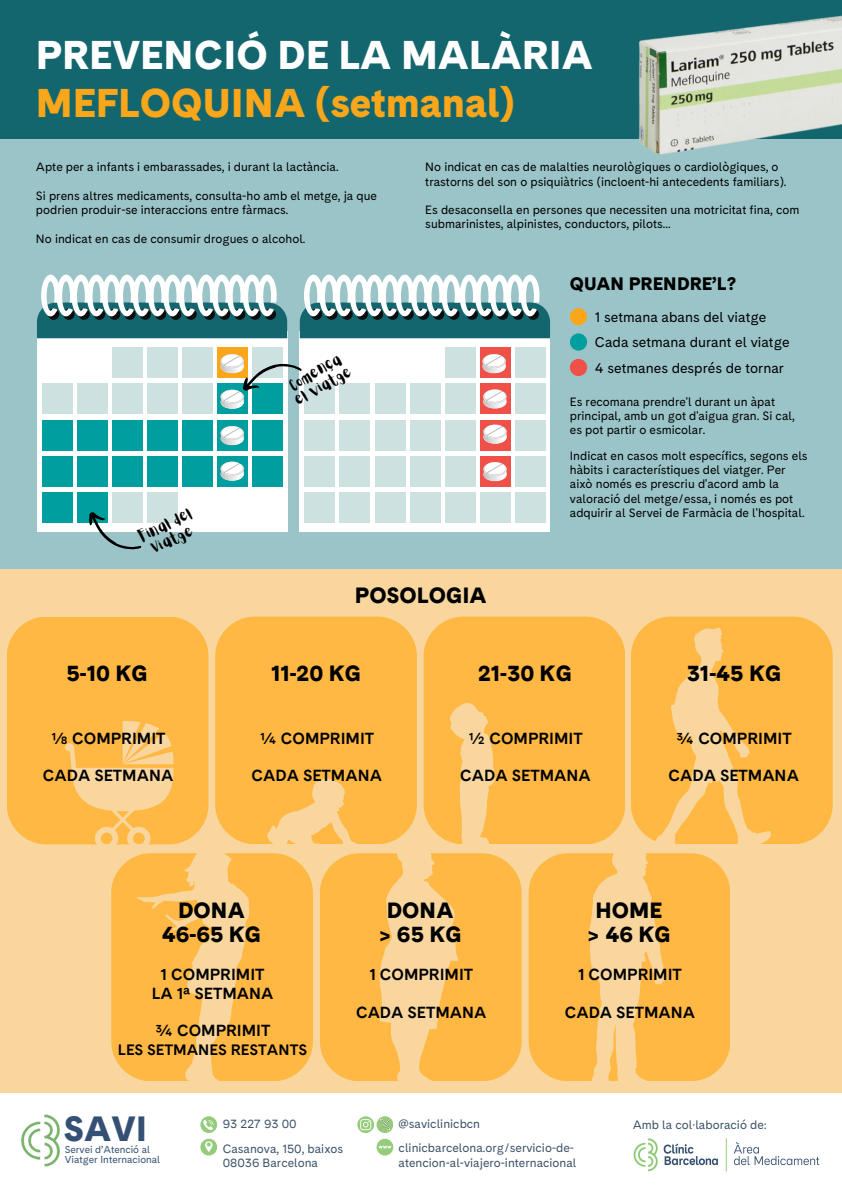
<style>
.page{position:relative;width:842px;height:1191px;background:#fff}
.page>*{position:absolute;margin:0;border:0;box-sizing:border-box;transform-origin:0 0}
.t1{font:900 40px "Cadiz CB";color:#fff}
.t2{font:900 40px "Cadiz CB";color:#faa61a}
.t3{font:900 34.9px "Cadiz CB";color:#345074}
.t4{font:900 22px "Cadiz CB";color:#000}
.t5{font:900 18px "Cadiz CB";color:#000}
.t6{font:700 16px "Cadiz CB";color:#000}
.t7{font:700 15px "Cadiz CB";color:#000}
.t8{font:14px "Cadiz CB";color:#000}
.t9{font:13.4px/15.8px "Aloja Extended";color:#000}
.t10{font:12px/14.2px "Cadiz CB";color:#000}
.t11{font:12px "Cadiz CB";color:#3c5268}
.t12{font:10px "Cadiz CB";color:#345074}
</style>
<div class="page">
<div style="left:0;top:0;width:842px;height:142px;background:#14666e"></div>
<div style="left:0;top:139px;width:842px;height:436px;background:#9ac4c8"></div>
<div style="left:0;top:569px;width:842px;height:524px;background:#f8d69e"></div>
<div style="left:37px;top:331px;width:250px;height:200px;background:#fff"></div>
<svg style="left:37px;top:274px;width:250px;height:64px"></svg>
<div style="left:252px;top:347px;width:31px;height:31px;background:#cee1e1"></div>
<div style="left:217px;top:347px;width:30px;height:31px;background:#faa61a"></div>
<div style="left:182px;top:347px;width:30px;height:31px;background:#cee1e1"></div>
<div style="left:147px;top:347px;width:30px;height:31px;background:#cee1e1"></div>
<div style="left:112px;top:347px;width:30px;height:31px;background:#cee1e1"></div>
<div style="left:42px;top:384px;width:30px;height:30px;background:#cee1e1"></div>
<div style="left:42px;top:420px;width:30px;height:30px;background:#009e9e"></div>
<div style="left:42px;top:456px;width:30px;height:30px;background:#009e9e"></div>
<div style="left:42px;top:492px;width:30px;height:31px;background:#009e9e"></div>
<div style="left:570px;top:308px;width:17px;height:17px;background:#faa61a;border-radius:50%"></div>
<div style="left:570px;top:333px;width:17px;height:17px;background:#009e9e;border-radius:50%"></div>
<div style="left:570px;top:359px;width:17px;height:17px;background:#ef5148;border-radius:50%"></div>
<div style="left:7px;top:616px;width:201px;height:228px;background:#ffb843;border-radius:40px"></div>
<div style="left:215px;top:616px;width:202px;height:228px;background:#ffb843;border-radius:40px"></div>
<div style="left:424px;top:616px;width:201px;height:228px;background:#ffb843;border-radius:40px"></div>
<div style="left:631px;top:616px;width:202px;height:228px;background:#ffb843;border-radius:40px"></div>
<svg style="left:267px;top:778px;width:90px;height:66px"></svg>
<div style="left:111px;top:853px;width:202px;height:228px;background:#ffb843;border-radius:40px"></div>
<div style="left:320px;top:853px;width:202px;height:228px;background:#ffb843;border-radius:40px"></div>
<div style="left:529px;top:853px;width:201px;height:228px;background:#ffb843;border-radius:40px"></div>
<img style="left:638px;top:15px;width:204px;height:140px">
<svg style="left:302px;top:531px;width:25px;height:1px"></svg>
<svg style="left:333px;top:531px;width:28px;height:1px"></svg>
<svg style="left:367px;top:531px;width:27px;height:1px"></svg>
<svg style="left:399px;top:531px;width:28px;height:1px"></svg>
<svg style="left:433px;top:531px;width:27px;height:1px"></svg>
<svg style="left:468px;top:531px;width:28px;height:1px"></svg>
<svg style="left:502px;top:531px;width:28px;height:1px"></svg>
<div style="left:300px;top:331px;width:250px;height:200px;background:#fff"></div>
<svg style="left:300px;top:274px;width:250px;height:64px"></svg>
<div style="left:515px;top:347px;width:30px;height:31px;background:#cee1e1"></div>
<div style="left:480px;top:347px;width:30px;height:31px;background:#ef5148"></div>
<div style="left:445px;top:347px;width:30px;height:31px;background:#cee1e1"></div>
<div style="left:305px;top:384px;width:30px;height:30px;background:#cee1e1"></div>
<div style="left:515px;top:384px;width:30px;height:30px;background:#cee1e1"></div>
<div style="left:515px;top:420px;width:30px;height:30px;background:#cee1e1"></div>
<div style="left:305px;top:420px;width:30px;height:30px;background:#cee1e1"></div>
<div style="left:305px;top:456px;width:30px;height:30px;background:#cee1e1"></div>
<div style="left:515px;top:456px;width:30px;height:30px;background:#cee1e1"></div>
<div style="left:305px;top:492px;width:30px;height:31px;background:#cee1e1"></div>
<div style="left:340px;top:492px;width:30px;height:31px;background:#cee1e1"></div>
<div style="left:375px;top:492px;width:30px;height:31px;background:#cee1e1"></div>
<div style="left:410px;top:492px;width:30px;height:31px;background:#cee1e1"></div>
<div style="left:445px;top:492px;width:30px;height:31px;background:#cee1e1"></div>
<div style="left:480px;top:492px;width:30px;height:31px;background:#cee1e1"></div>
<div style="left:515px;top:492px;width:30px;height:31px;background:#cee1e1"></div>
<svg style="left:309px;top:353px;width:231px;height:168px"></svg>
<svg style="left:46px;top:353px;width:256px;height:197px"></svg>
<svg style="left:65px;top:720px;width:184px;height:361px"></svg>
<svg style="left:379px;top:702px;width:116px;height:379px"></svg>
<svg style="left:589px;top:627px;width:182px;height:454px"></svg>
<svg style="left:200px;top:1116px;width:17px;height:16px"></svg>
<svg style="left:377px;top:1138px;width:16px;height:17px"></svg>
<svg style="left:200px;top:1138px;width:17px;height:17px"></svg>
<svg style="left:357px;top:1116px;width:17px;height:16px"></svg>
<img style="left:21px;top:1114px;width:39px;height:53px">
<svg style="left:377px;top:1116px;width:16px;height:16px"></svg>
<svg style="left:380px;top:1119px;width:10px;height:10px"></svg>
<img style="left:633px;top:1138px;width:187px;height:34px">
<p class="t1" style="left:36px;top:31px;width:558px">PREVENCIÓ DE LA MALÀRIA</p>
<p class="t2" style="left:36px;top:79px;width:480px">MEFLOQUINA (setmanal)</p>
<p class="t10" style="left:36px;top:160px;width:304px">Apte per a infants i embarassades, i durant la lactància.</p>
<p class="t10" style="left:36px;top:188px;width:343px">Si prens altres medicaments, consulta-ho amb el metge, ja que podrien produir-se interaccions entre fàrmacs.</p>
<p class="t10" style="left:36px;top:231px;width:271px">No indicat en cas de consumir drogues o alcohol.</p>
<p class="t9" style="left:137px;top:531px;width:59px;rotate:-26deg">Final del</p>
<p class="t9" style="left:149px;top:542px;width:47px;rotate:-26deg">Viatge</p>
<p class="t9" style="left:285px;top:380px;width:65px;rotate:-29deg">Comença el viatge</p>
<p class="t10" style="left:425px;top:160px;width:363px">No indicat en cas de malalties neurològiques o cardiològiques, o trastorns del son o psiquiàtrics (incloent-hi antecedents familiars).</p>
<p class="t10" style="left:425px;top:203px;width:376px">Es desaconsella en persones que necessiten una motricitat fina, com submarinistes, alpinistes, conductors, pilots...</p>
<p class="t5" style="left:570px;top:273px;width:168px">QUAN PRENDRE’L?</p>
<p class="t8" style="left:595px;top:308px;width:173px">1 setmana abans del viatge</p>
<p class="t8" style="left:595px;top:333px;width:196px">Cada setmana durant el viatge</p>
<p class="t8" style="left:595px;top:359px;width:191px">4 setmanes després de tornar</p>
<p class="t10" style="left:570px;top:394px;width:226px">Es recomana prendre'l durant un àpat principal, amb un got d'aigua gran. Si cal,</p>
<p class="t10" style="left:570px;top:423px;width:137px">es pot partir o esmicolar.</p>
<p class="t10" style="left:570px;top:448px;width:239px">Indicat en casos molt específics, segons els hàbits i característiques del viatger. Per això només es prescriu d'acord amb la valoració del metge/essa, i només es pot adquirir al Servei de Farmàcia de l'hospital.</p>
<p class="t4" style="left:355px;top:581px;width:133px">POSOLOGIA</p>
<p class="t4" style="left:66px;top:659px;width:83px">5-10 KG</p>
<p class="t4" style="left:271px;top:659px;width:92px">11-20 KG</p>
<p class="t4" style="left:478px;top:659px;width:95px">21-30 KG</p>
<p class="t4" style="left:687px;top:659px;width:96px">31-45 KG</p>
<p class="t6" style="left:51px;top:728px;width:116px">⅛ COMPRIMIT</p>
<p class="t6" style="left:43px;top:765px;width:132px">CADA SETMANA</p>
<p class="t6" style="left:259px;top:728px;width:116px">¼ COMPRIMIT</p>
<p class="t6" style="left:252px;top:765px;width:132px">CADA SETMANA</p>
<p class="t6" style="left:468px;top:728px;width:116px">½ COMPRIMIT</p>
<p class="t6" style="left:460px;top:765px;width:132px">CADA SETMANA</p>
<p class="t6" style="left:676px;top:728px;width:117px">¾ COMPRIMIT</p>
<p class="t6" style="left:668px;top:765px;width:132px">CADA SETMANA</p>
<p class="t4" style="left:178px;top:896px;width:68px">DONA</p>
<p class="t4" style="left:162px;top:920px;width:101px">46-65 KG</p>
<p class="t6" style="left:161px;top:964px;width:105px">1 COMPRIMIT</p>
<p class="t6" style="left:152px;top:983px;width:123px">LA 1ª SETMANA</p>
<p class="t6" style="left:155px;top:1021px;width:117px">¾ COMPRIMIT</p>
<p class="t7" style="left:118px;top:1040px;width:191px">LES SETMANES RESTANTS</p>
<p class="t4" style="left:387px;top:896px;width:68px">DONA</p>
<p class="t4" style="left:378px;top:920px;width:85px">&gt; 65 KG</p>
<p class="t6" style="left:369px;top:964px;width:105px">1 COMPRIMIT</p>
<p class="t6" style="left:356px;top:1002px;width:132px">CADA SETMANA</p>
<p class="t4" style="left:596px;top:896px;width:68px">HOME</p>
<p class="t4" style="left:587px;top:920px;width:85px">&gt; 46 KG</p>
<p class="t6" style="left:578px;top:964px;width:105px">1 COMPRIMIT</p>
<p class="t6" style="left:565px;top:1002px;width:132px">CADA SETMANA</p>
<p class="t3" style="left:64px;top:1107px;width:85px">SAVI</p>
<p class="t12" style="left:65px;top:1142px;width:87px">Servei d’Atenció al</p>
<p class="t12" style="left:65px;top:1153px;width:97px">Viatger Internacional</p>
<p class="t11" style="left:223px;top:1116px;width:75px">93 227 93 00</p>
<p class="t11" style="left:399px;top:1116px;width:83px">@saviclinicbcn</p>
<p class="t11" style="left:399px;top:1140px;width:177px">clinicbarcelona.org/servicio-de-</p>
<p class="t11" style="left:399px;top:1154px;width:179px">atencion-al-viajero-internacional</p>
<p class="t11" style="left:223px;top:1140px;width:122px">Casanova, 150, baixos</p>
<p class="t11" style="left:223px;top:1155px;width:97px">08036 Barcelona</p>
<p class="t11" style="left:633px;top:1117px;width:136px">Amb la col·laboració de:</p>
</div>
